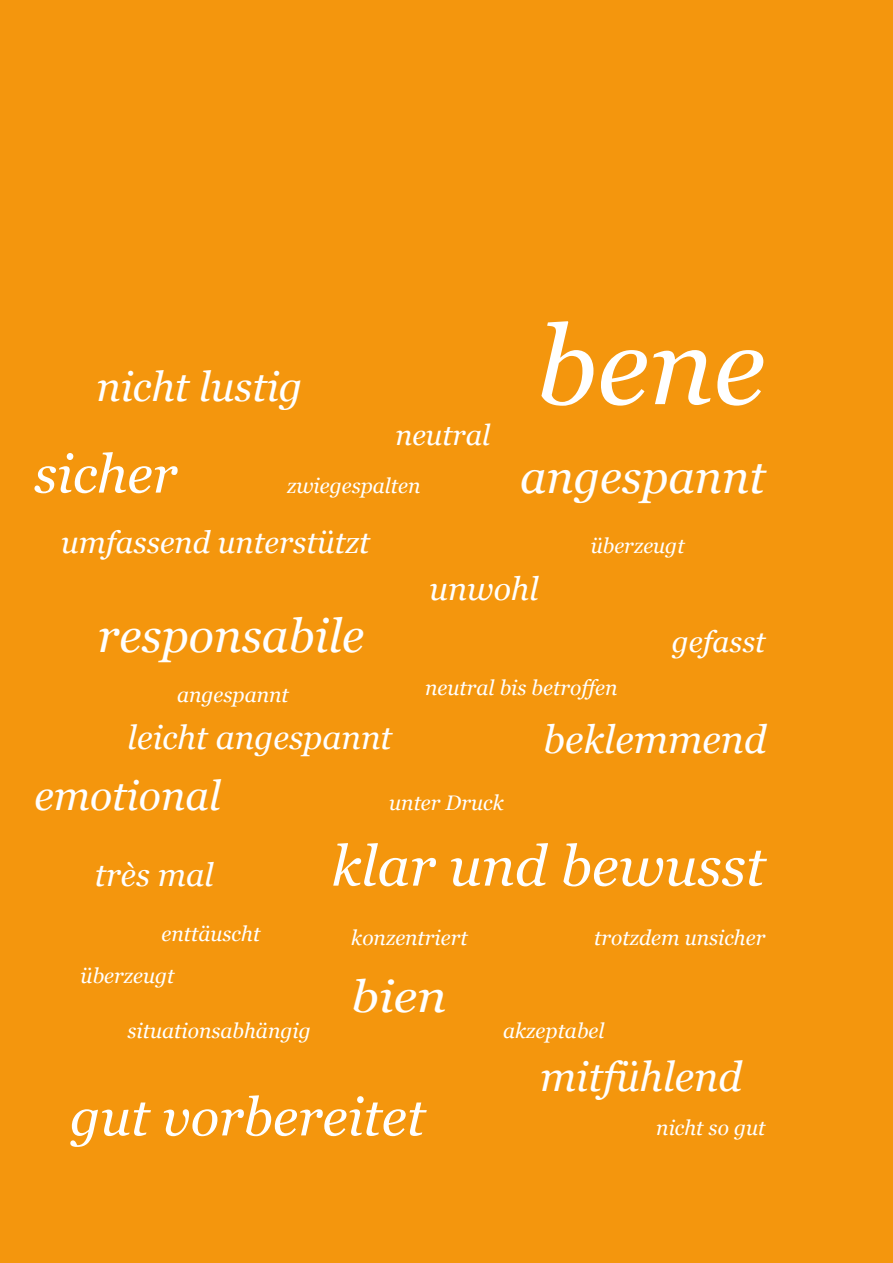
<style>
.page{position:relative;width:893px;height:1263px;background:#f4960d}
.page>*{position:absolute;margin:0;border:0;box-sizing:border-box;transform-origin:0 0}
.t1{font:italic 109.65px "Georgia";color:#fff}
.t2{font:italic 56.25px "Georgia";color:#fff}
.t3{font:italic 53.55px "Georgia";color:#fff}
.t4{font:italic 53.1px "Georgia";color:#fff}
.t5{font:italic 46.95px "Georgia";color:#fff}
.t6{font:italic 46.2px "Georgia";color:#fff}
.t7{font:italic 44.55px "Georgia";color:#fff;scale:1.11 1}
.t8{font:italic 41.25px "Georgia";color:#fff}
.t9{font:italic 41.1px "Georgia";color:#fff}
.t10{font:italic 39px "Georgia";color:#fff}
.t11{font:italic 33.15px "Georgia";color:#fff}
.t12{font:italic 32.25px "Georgia";color:#fff}
.t13{font:italic 30.75px "Georgia";color:#fff}
.t14{font:italic 29.7px "Georgia";color:#fff}
.t15{font:italic 28.8px "Georgia";color:#fff}
.t16{font:italic 21px "Georgia";color:#fff}
</style>
<div class="page">
<h3 class="t8" style="left:96px;top:370px;width:208px">nicht lustig</h3>
<h3 class="t15" style="left:395px;top:423px;width:96px">neutral</h3>
<h3 class="t3" style="left:34px;top:452px;width:145px">sicher</h3>
<p class="t16" style="left:287px;top:477px;width:135px">zwiegespalten</p>
<h1 class="t1" style="left:536px;top:321px;width:231px">bene</h1>
<h3 class="t6" style="left:520px;top:458px;width:247px">angespannt</h3>
<h3 class="t13" style="left:61px;top:530px;width:310px">umfassend unterstützt</h3>
<p class="t16" style="left:591px;top:537px;width:95px">überzeugt</p>
<h3 class="t5" style="left:98px;top:617px;width:268px">responsabile</h3>
<p class="t16" style="left:177px;top:686px;width:113px">angespannt</p>
<h3 class="t12" style="left:430px;top:576px;width:110px">unwohl</h3>
<p class="t16" style="left:425px;top:672px;width:194px">neutral bis betroffen</p>
<h3 class="t14" style="left:672px;top:630px;width:95px">gefasst</h3>
<h3 class="t11" style="left:128px;top:724px;width:266px">leicht angespannt</h3>
<h3 class="t10" style="left:544px;top:724px;width:224px">beklemmend</h3>
<h3 class="t8" style="left:34px;top:779px;width:188px">emotional</h3>
<h3 class="t12" style="left:95px;top:861px;width:120px">très mal</h3>
<p class="t16" style="left:162px;top:925px;width:100px">enttäuscht</p>
<p class="t16" style="left:81px;top:967px;width:95px">überzeugt</p>
<p class="t16" style="left:128px;top:1022px;width:185px">situationsabhängig</p>
<p class="t16" style="left:389px;top:794px;width:116px">unter Druck</p>
<h2 class="t2" style="left:332px;top:843px;width:435px">klar und bewusst</h2>
<p class="t16" style="left:351px;top:929px;width:118px">konzentriert</p>
<p class="t16" style="left:594px;top:929px;width:173px">trotzdem unsicher</p>
<h3 class="t7" style="left:351px;top:978px;width:87px">bien</h3>
<p class="t16" style="left:503px;top:1022px;width:103px">akzeptabel</p>
<h3 class="t4" style="left:70px;top:1095px;width:357px">gut vorbereitet</h3>
<h3 class="t9" style="left:540px;top:1060px;width:204px">mitfühlend</h3>
<p class="t16" style="left:656px;top:1119px;width:111px">nicht so gut</p>
</div>
